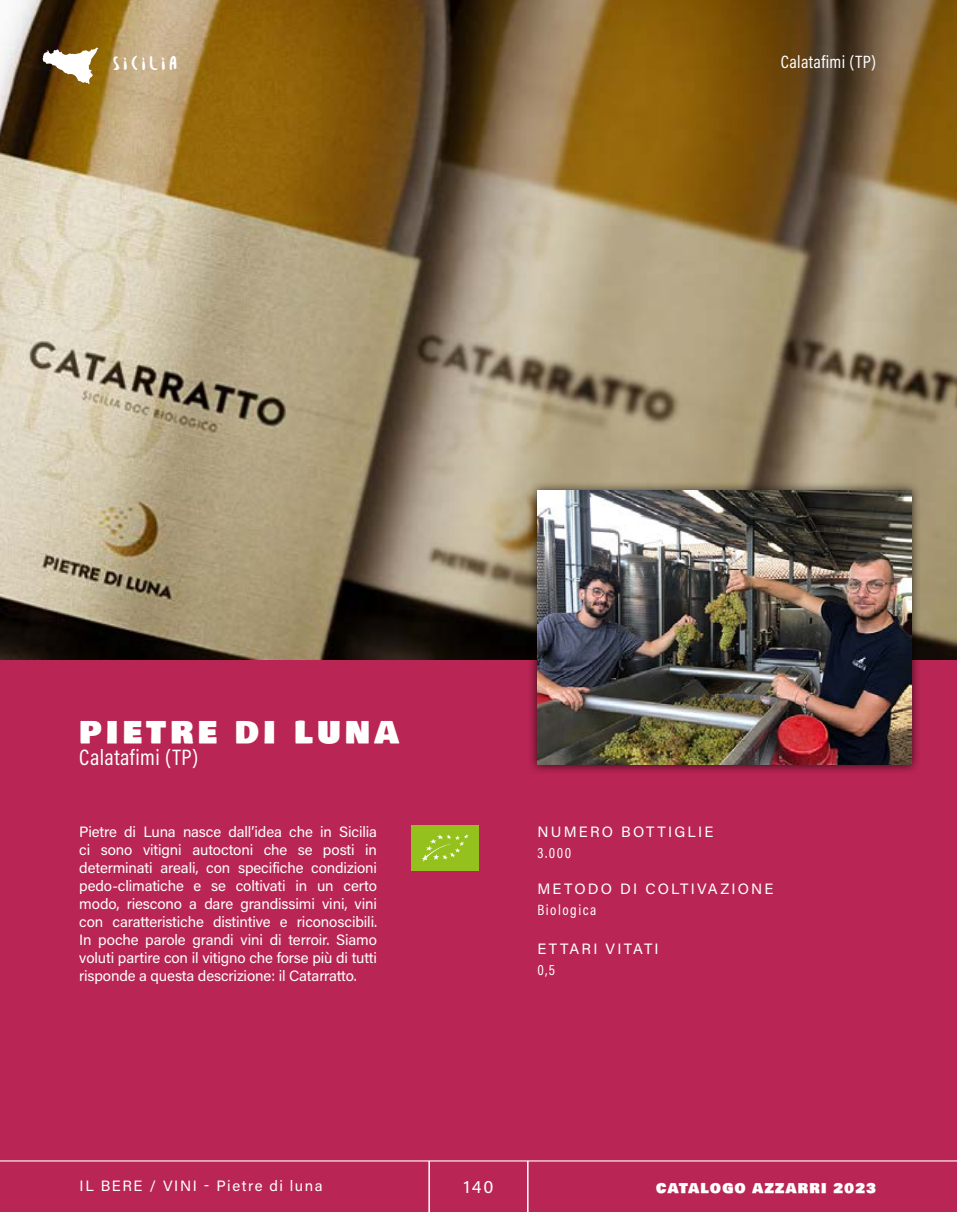
<style>
.page{position:relative;width:957px;height:1212px;background:#fff}
.page>*{position:absolute;margin:0;border:0;box-sizing:border-box;transform-origin:0 0}
.t1{font:30px "Bowlby One SC";letter-spacing:.15em;color:#fff}
.t2{font:22.5px "Acumin Pro Cond";letter-spacing:.02em;color:#fff}
.t3{font:21px "Besom";letter-spacing:.15em;color:#fff}
.t4{font:18px "Acumin Pro Cond";letter-spacing:.02em;color:#fff}
.t5{font:18px "Acumin Variable Concept";color:#fff}
.t6{font:15px/18px "Acumin Variable Concept";letter-spacing:.095em;color:#fff;text-align:justify}
.t7{font:15px "Acumin Variable Concept";letter-spacing:.145em;color:#fff}
.t8{font:15px "Acumin Pro Cond";letter-spacing:.1em;color:#fff}
.t9{font:13.5px "Bowlby One SC";letter-spacing:.1em;color:#fff}
</style>
<div class="page">
<div style="left:0;top:659px;width:957px;height:553px;background:#b92554"></div>
<hr style="left:429px;top:1161px;width:1px;height:51px;background:#fff">
<hr style="left:527px;top:1161px;width:1px;height:51px;background:#fff">
<hr style="left:0;top:1160px;width:957px;height:1px;background:#fff">
<img style="left:0;top:0;width:957px;height:659px">
<svg style="left:43px;top:48px;width:56px;height:36px"></svg>
<div style="left:411px;top:825px;width:67px;height:46px;background:#95c11f"></div>
<svg style="left:422px;top:834px;width:47px;height:28px"></svg>
<div style="left:528px;top:482px;width:393px;height:292px;background:#000;opacity:.75"></div>
<img style="left:537px;top:491px;width:374px;height:273px">
<h3 class="t3" style="left:113px;top:48px;width:66px">SICILIA</h3>
<p class="t4" style="left:781px;top:50px;width:97px">Calatafimi (TP)</p>
<h1 class="t1" style="left:79px;top:709px;width:321px">PIETRE DI LUNA</h1>
<h2 class="t2" style="left:79px;top:742px;width:120px">Calatafimi (TP)</h2>
<p class="t6" style="left:79px;top:822px;width:299px">Pietre di Luna nasce dall’idea che in Sicilia ci sono vitigni autoctoni che se posti in determinati areali, con specifiche condizioni pedo-climatiche e se coltivati in un certo modo, riescono a dare grandissimi vini, vini con caratteristiche distintive e riconoscibili.<br>In poche parole grandi vini di terroir. Siamo voluti partire con il vitigno che forse più di tutti risponde a questa descrizione: il Catarratto.</p>
<p class="t7" style="left:537px;top:821px;width:177px">NUMERO BOTTIGLIE</p>
<p class="t8" style="left:537px;top:843px;width:35px">3.000</p>
<p class="t7" style="left:537px;top:878px;width:238px">METODO DI COLTIVAZIONE</p>
<p class="t8" style="left:537px;top:900px;width:61px">Biologica</p>
<p class="t7" style="left:537px;top:938px;width:123px">ETTARI VITATI</p>
<p class="t8" style="left:537px;top:960px;width:19px">0,5</p>
<p class="t6" style="left:80px;top:1176px;width:245px">IL BERE / VINI - Pietre di luna</p>
<p class="t5" style="left:463px;top:1175px;width:32px">140</p>
<p class="t9" style="left:656px;top:1178px;width:221px">CATALOGO AZZARRI 2023</p>
</div>
